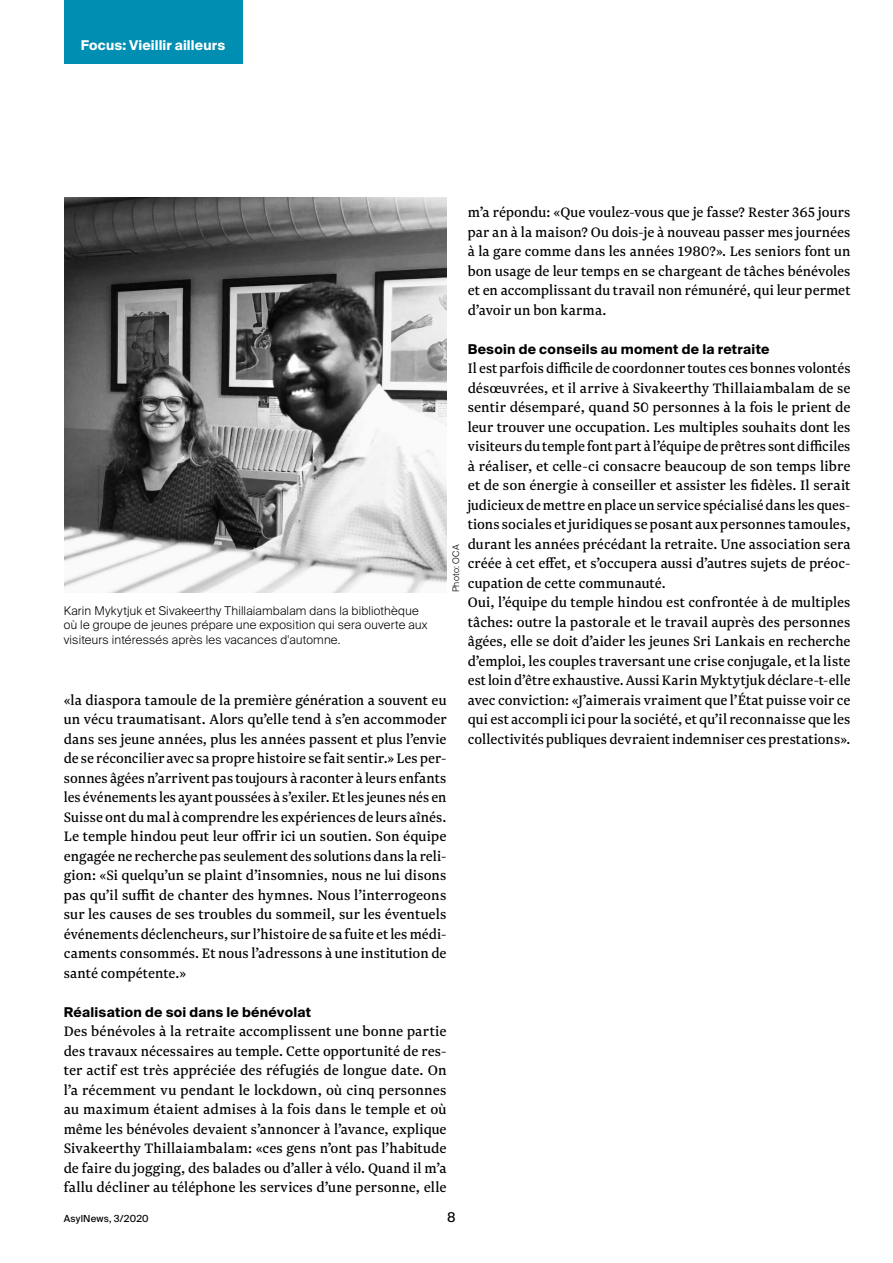
<style>
.page{position:relative;width:893px;height:1263px;background:#fff}
.page>*{position:absolute;margin:0;border:0;box-sizing:border-box;transform-origin:0 0}
.t1{font:16.05px/19.5px "Newzald";letter-spacing:.005em;color:#000;text-align:justify}
.t2{font:700 13.5px "Suisse Intl";letter-spacing:.02em;color:#000}
.t3{font:700 13.5px "Suisse Intl";letter-spacing:.01em;color:#fff}
.t4{font:13.5px "Suisse Intl";color:#000}
.t5{font:300 12px/14.4px "Suisse Intl";letter-spacing:.015em;color:#000}
.t6{font:9.75px "Suisse Intl";letter-spacing:.02em;color:#000}
.t7{font:300 9px "Suisse Intl";letter-spacing:.025em;color:#000}
</style>
<div class="page">
<div style="left:64px;top:0;width:178px;height:64px;background:#008eb2"></div>
<img style="left:64px;top:198px;width:383px;height:394px">
<p class="t3" style="left:81px;top:37px;width:146px">Focus: Vieillir ailleurs</p>
<p class="t1" style="left:468px;top:202px;width:384px">m’a répondu: «Que voulez-vous que je fasse? Rester 365 jours par an à la maison? Ou dois-je à nouveau passer mes journées à la gare comme dans les années 1980?». Les seniors font un bon usage de leur temps en se chargeant de tâches bénévoles et en accomplissant du travail non rémunéré, qui leur permet d’avoir un bon karma.</p>
<p class="t2" style="left:468px;top:341px;width:303px">Besoin de conseils au moment de la retraite</p>
<p class="t1" style="left:468px;top:358px;width:384px;text-align:left">Il est parfois difficile de coordonner toutes ces bonnes volontés désœuvrées, et il arrive à Sivakeerthy Thillaiambalam de se sentir désemparé, quand 50 personnes à la fois le prient de leur trouver une occupation. Les multiples souhaits dont les visiteurs du temple font part à l’équipe de prêtres sont difficiles à réaliser, et celle-ci consacre beaucoup de son temps libre et de son énergie à conseiller et assister les fidèles. Il serait judicieux de mettre en place un service spécialisé dans les ques&shy;tions sociales et juridiques se posant aux personnes tamoules, durant les années précédant la retraite. Une association sera créée à cet effet, et s’occupera aussi d’autres sujets de préoc&shy;cupation de cette communauté.<br>Oui, l’équipe du temple hindou est confrontée à de multiples tâches: outre la pastorale et le travail auprès des personnes âgées, elle se doit d’aider les jeunes Sri Lankais en recherche d’emploi, les couples traversant une crise conjugale, et la liste est loin d’être exhaustive. Aussi Karin Myktytjuk déclare-t-elle avec conviction: «J’aimerais vraiment que l’État puisse voir ce qui est accompli ici pour la société, et qu’il reconnaisse que les collectivités publiques devraient indemniser ces prestations».</p>
<p class="t7" style="left:451px;top:592px;width:49px;rotate:-90deg">Photo: OCA</p>
<p class="t5" style="left:64px;top:604px;width:365px">Karin Mykytjuk et Sivakeerthy Thillaiambalam dans la bibliothèque où le groupe de jeunes prépare une exposition qui sera ouverte aux visiteurs intéressés après les vacances d'automne.</p>
<p class="t1" style="left:64px;top:690px;width:384px">«la diaspora tamoule de la première génération a souvent eu un vécu traumatisant. Alors qu’elle tend à s’en accommoder dans ses jeune années, plus les années passent et plus l’envie de se réconcilier avec sa propre histoire se fait sentir.» Les per&shy;sonnes âgées n’arrivent pas toujours à raconter à leurs enfants les événements les ayant poussées à s’exiler. Et les jeunes nés en Suisse ont du mal à comprendre les expériences de leurs aînés.<br>Le temple hindou peut leur offrir ici un soutien. Son équipe engagée ne recherche pas seulement des solutions dans la reli&shy;gion: «Si quelqu’un se plaint d’insomnies, nous ne lui disons pas qu’il suffit de chanter des hymnes. Nous l’interrogeons sur les causes de ses troubles du sommeil, sur les éventuels événements déclencheurs, sur l’histoire de sa fuite et les médi&shy;caments consommés. Et nous l’adressons à une institution de santé compétente.»</p>
<p class="t2" style="left:64px;top:1004px;width:249px">Réalisation de soi dans le bénévolat</p>
<p class="t1" style="left:64px;top:1021px;width:384px">Des bénévoles à la retraite accomplissent une bonne partie des travaux nécessaires au temple. Cette opportunité de res&shy;ter actif est très appréciée des réfugiés de longue date. On l’a récemment vu pendant le lockdown, où cinq personnes au maximum étaient admises à la fois dans le temple et où même les bénévoles devaient s’annoncer à l’avance, explique Sivakeerthy Thillaiambalam: «ces gens n’ont pas l’habitude de faire du jogging, des balades ou d’aller à vélo. Quand il m’a fallu décliner au téléphone les services d’une personne, elle</p>
<p class="t6" style="left:64px;top:1212px;width:86px">AsylNews, 3/2020</p>
<p class="t4" style="left:447px;top:1209px;width:10px">8</p>
</div>
